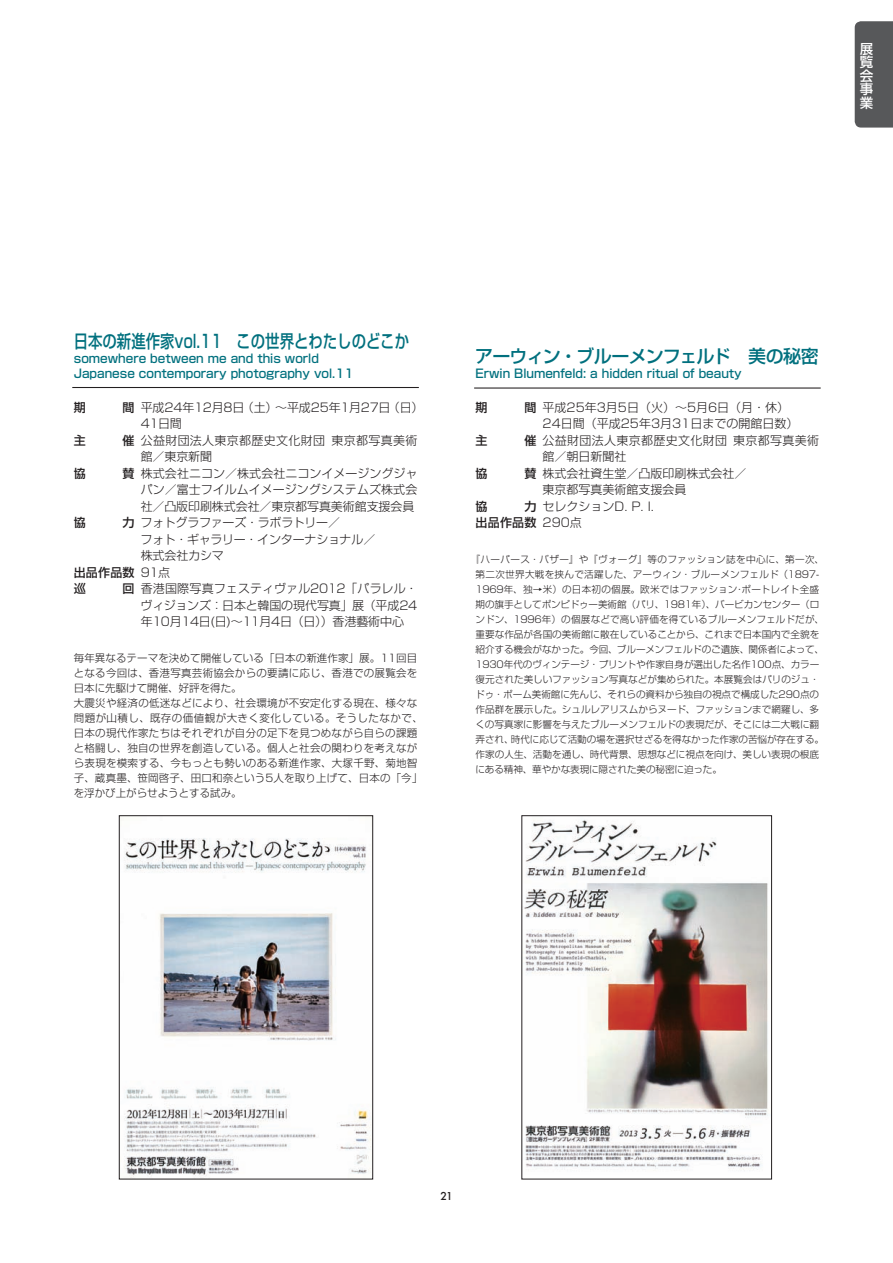
<style>
.page{position:relative;width:893px;height:1263px;background:#fff}
.page>*{position:absolute;margin:0;border:0;box-sizing:border-box;transform-origin:0 0}
.t1{font:500 18px "Shin Go Pro";color:#01707e;scale:.8 1}
.t2{font:500 18px "Shin Go Pro";letter-spacing:-.05em;color:#01707e}
.t3{font:500 13.5px/13.5px "Shin Go Pro";color:#fff;text-align:justify}
.t4{font:300 12px/16.5px "Shin Go Pro";color:#231f20}
.t5{font:500 12px/15px "Shin Go Pro";color:#01707e}
.t6{font:500 12px/16.5px "Shin Go Pro";letter-spacing:.015em;color:#231f20}
.t7{font:500 10.65px "Futura";color:#231f20}
.t8{font:300 10.5px/15px "Shin Go Pro";letter-spacing:.025em;color:#231f20}
.t9{font:300 9.6px/15px "Shin Go Pro";letter-spacing:-.005em;color:#231f20}
</style>
<div class="page">
<div style="left:855px;top:21px;width:38px;height:107px;background:#57585a"></div>
<img style="left:124px;top:838px;width:247px;height:339px">
<div style="left:119px;top:815px;width:254px;height:364px;border:1px solid #231f20"></div>
<hr style="left:72px;top:387px;width:347px;height:1px;background:#231f20">
<img style="left:524px;top:820px;width:244px;height:351px">
<div style="left:522px;top:815px;width:250px;height:364px;border:1px solid #231f20"></div>
<hr style="left:474px;top:387px;width:347px;height:2px;background:#231f20">
<h2 class="t3" style="left:860px;top:40px;width:15px">展覧会事業</h2>
<h1 class="t1" style="left:74px;top:326px;width:421px">日本の新進作家vol.11　この世界とわたしのどこか</h1>
<p class="t5" style="left:74px;top:349px;width:281px">somewhere between me and this world<br>Japanese contemporary photography vol.11</p>
<p class="t4" style="left:141px;top:397px;width:284px">平成24年12月8日（土）～平成25年1月27日（日）<br>41日間<br>公益財団法人東京都歴史文化財団 東京都写真美術館／東京新聞<br>株式会社ニコン／株式会社ニコンイメージングジャパン／富士フイルムイメージングシステムズ株式会社／凸版印刷株式会社／東京都写真美術館支援会員フォトグラファーズ・ラボラトリー／<br>フォト・ギャラリー・インターナショナル／<br>株式会社カシマ<br>91点<br>香港国際写真フェスティヴァル2012「パラレル・ヴィジョンズ：日本と韓国の現代写真」展（平成24年10月14日(日)～11月4日（日））香港藝術中心</p>
<p class="t6" style="left:74px;top:398px;width:13px">期</p>
<p class="t6" style="left:123px;top:398px;width:13px">間</p>
<p class="t6" style="left:74px;top:431px;width:13px">主</p>
<p class="t6" style="left:123px;top:431px;width:13px">催</p>
<p class="t6" style="left:74px;top:464px;width:62px">協　　　賛</p>
<p class="t6" style="left:74px;top:563px;width:62px">出品作品数巡</p>
<p class="t6" style="left:123px;top:579px;width:13px">回</p>
<p class="t8" style="left:74px;top:650px;width:351px">毎年異なるテーマを決めて開催している「日本の新進作家」展。11回目となる今回は、香港写真芸術協会からの要請に応じ、香港での展覧会を日本に先駆けて開催、好評を得た。<br>大震災や経済の低迷などにより、社会環境が不安定化する現在、様々な問題が山積し、既存の価値観が大きく変化している。そうしたなかで、日本の現代作家たちはそれぞれが自分の足下を見つめながら自らの課題と格闘し、独自の世界を創造している。個人と社会の関わりを考えながら表現を模索する、今もっとも勢いのある新進作家、大塚千野、菊地智子、蔵真墨、笹岡啓子、田口和奈という5人を取り上げて、日本の「今」を浮かび上がらせようとする試み。</p>
<h1 class="t2" style="left:475px;top:341px;width:345px">アーウィン・ブルーメンフェルド　美の秘密</h1>
<p class="t5" style="left:476px;top:364px;width:268px">Erwin Blumenfeld: a hidden ritual of beauty</p>
<p class="t4" style="left:543px;top:397px;width:278px">平成25年3月5日（火）～5月6日（月・休）<br>24日間（平成25年3月31日までの開館日数）<br>公益財団法人東京都歴史文化財団 東京都写真美術館／朝日新聞社<br>株式会社資生堂／凸版印刷株式会社／<br>東京都写真美術館支援会員<br>セレクションD. P. I.<br>290点</p>
<p class="t6" style="left:476px;top:398px;width:13px">期</p>
<p class="t6" style="left:524px;top:398px;width:13px">間</p>
<p class="t6" style="left:476px;top:431px;width:13px">主</p>
<p class="t6" style="left:524px;top:431px;width:13px">催</p>
<p class="t6" style="left:476px;top:464px;width:13px">協</p>
<p class="t6" style="left:524px;top:464px;width:13px">賛</p>
<p class="t6" style="left:476px;top:497px;width:13px">協</p>
<p class="t6" style="left:476px;top:497px;width:62px;text-align:right">力<br>出品作品数</p>
<p class="t9" style="left:475px;top:550px;width:350px;text-indent:-5px">『ハーパース・バザー』や『ヴォーグ』等のファッション誌を中心に、第一次、第二次世界大戦を挟んで活躍した、アーウィン・ブルーメンフェルド（1897- 1969年、独→米）の日本初の個展。欧米ではファッション･ポートレイト全盛期の旗手としてポンピドゥー美術館（パリ、1981年）、バービカンセンター（ロンドン、1996年）の個展などで高い評価を得ているブルーメンフェルドだが、重要な作品が各国の美術館に散在していることから、これまで日本国内で全貌を紹介する機会がなかった。今回、ブルーメンフェルドのご遺族、関係者によって、1930年代のヴィンテージ・プリントや作家自身が選出した名作100点、カラー復元された美しいファッション写真などが集められた。本展覧会はパリのジュ・ドゥ・ポーム美術館に先んじ、それらの資料から独自の視点で構成した290点の作品群を展示した。シュルレアリスムからヌード、ファッションまで網羅し、多くの写真家に影響を与えたブルーメンフェルドの表現だが、そこには二大戦に翻弄され、時代に応じて活動の場を選択せざるを得なかった作家の苦悩が存在する。作家の人生、活動を通し、時代背景、思想などに視点を向け、美しい表現の根底にある精神、華やかな表現に隠された美の秘密に迫った。</p>
<p class="t7" style="left:440px;top:1189px;width:14px">21</p>
</div>
